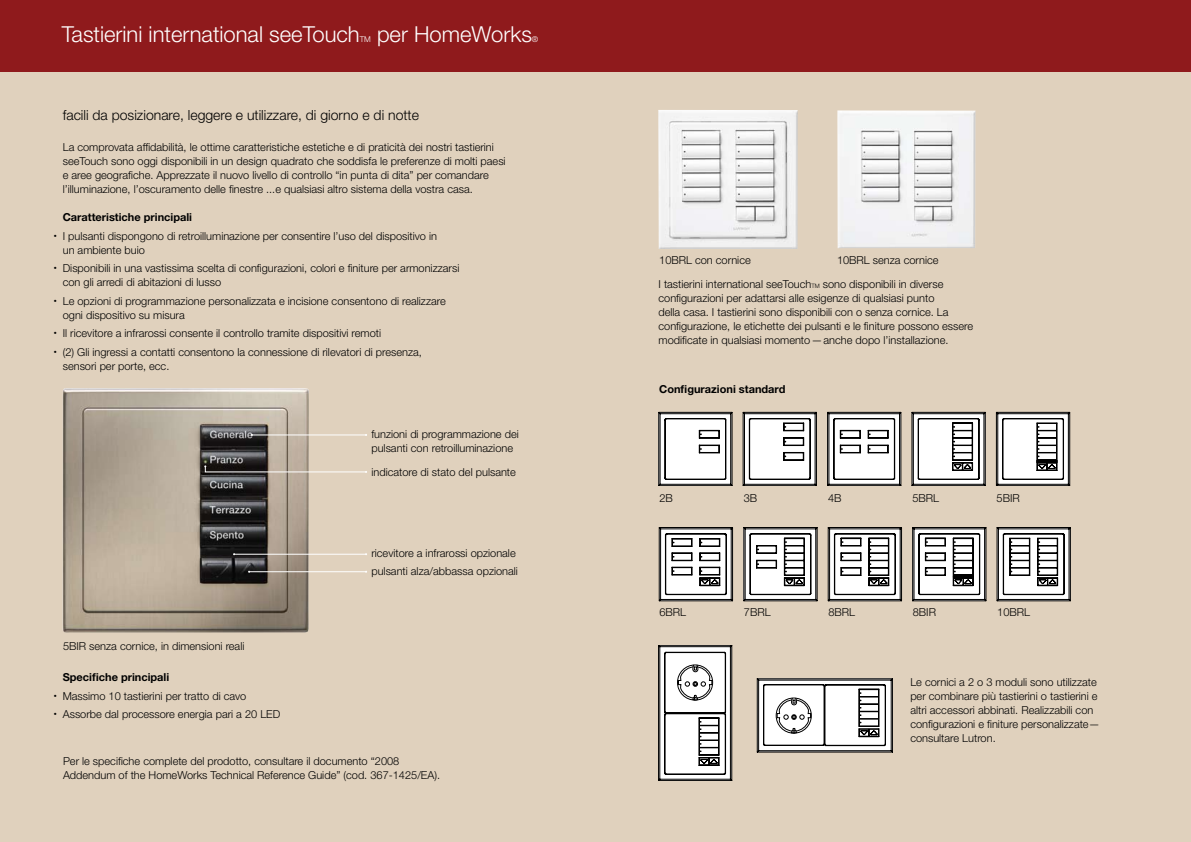
<style>
.page{position:relative;width:1191px;height:842px;background:#fff}
.page>*{position:absolute;margin:0;border:0;box-sizing:border-box;transform-origin:0 0}
.t1{font:300 22px "Helvetica Neue LT Std";color:#fff}
.t2{font:300 14px "Helvetica Neue LT Std";color:#000}
.t3{font:300 11px/14px "Helvetica Neue LT Std";color:#000}
.t4{font:700 11px "Helvetica Neue LT Std";color:#000}
.t5{font:300 8px "Helvetica Neue LT Std";color:#fff}
.s1{font-size:6px}
</style>
<div class="page">
<div style="left:0;top:62px;width:1191px;height:780px;background:#e0d1bd"></div>
<div style="left:0;top:0;width:1191px;height:72px;background:#8f1a1c"></div>
<img style="left:658px;top:110px;width:139px;height:139px">
<img style="left:837px;top:110px;width:138px;height:138px">
<svg style="left:658px;top:645px;width:234px;height:136px"></svg>
<img style="left:62px;top:388px;width:247px;height:245px">
<hr style="left:252px;top:435px;width:114px;height:1px;background:#fff">
<svg style="left:204px;top:465px;width:163px;height:8px"></svg>
<hr style="left:234px;top:554px;width:132px;height:1px;background:#fff">
<hr style="left:249px;top:571px;width:117px;height:1px;background:#fff">
<svg style="left:658px;top:412px;width:74px;height:74px;background:#cdcdcd"></svg>
<svg style="left:742px;top:412px;width:75px;height:74px;background:#c8c8c8"></svg>
<svg style="left:827px;top:412px;width:74px;height:74px;background:#c5c5c5"></svg>
<svg style="left:911px;top:412px;width:75px;height:74px;background:#bfbfbf"></svg>
<svg style="left:995px;top:412px;width:75px;height:74px;background:#c0bfbf"></svg>
<svg style="left:658px;top:527px;width:413px;height:74px;background:#b5b3b0"></svg>
<h1 class="t1" style="left:62px;top:21px;width:299px">Tastierini international seeTouch</h1>
<p class="t5" style="left:360px;top:34px;width:13px">TM</p>
<h1 class="t1" style="left:377px;top:21px;width:156px">per HomeWorks</h1>
<p class="t5" style="left:532px;top:34px;width:8px">®</p>
<p class="t2" style="left:63px;top:106px;width:358px">facili da posizionare, leggere e utilizzare, di giorno e di notte</p>
<p class="t3" style="left:63px;top:140px;width:444px">La comprovata affidabilità, le ottime caratteristiche estetiche e di praticità dei nostri tastierini seeTouch sono oggi disponibili in un design quadrato che soddisfa le preferenze di molti paesi e aree geografiche. Apprezzate il nuovo livello di controllo “in punta di dita” per comandare l’illuminazione, l’oscuramento delle finestre ...e qualsiasi altro sistema della vostra casa.</p>
<p class="t4" style="left:63px;top:211px;width:131px">Caratteristiche principali</p>
<p class="t3" style="left:63px;top:229px;width:376px;text-indent:-9px"><sup>•</sup> I pulsanti dispongono di retroilluminazione per consentire l’uso del dispositivo in un ambiente buio</p>
<p class="t3" style="left:63px;top:261px;width:398px;text-indent:-9px"><sup>•</sup> Disponibili in una vastissima scelta di configurazioni, colori e finiture per armonizzarsi con gli arredi di abitazioni di lusso</p>
<p class="t3" style="left:63px;top:294px;width:384px;text-indent:-9px"><sup>•</sup> Le opzioni di programmazione personalizzata e incisione consentono di realizzare ogni dispositivo su misura</p>
<p class="t3" style="left:54px;top:326px;width:329px"><sup>•</sup> Il ricevitore a infrarossi consente il controllo tramite dispositivi remoti</p>
<p class="t3" style="left:63px;top:345px;width:361px;text-indent:-9px"><sup>•</sup> (2) Gli ingressi a contatti consentono la connessione di rilevatori di presenza, sensori per porte, ecc.</p>
<p class="t3" style="left:371px;top:427px;width:149px">funzioni di programmazione dei pulsanti con retroilluminazione</p>
<p class="t3" style="left:371px;top:464px;width:146px">indicatore di stato del pulsante</p>
<p class="t3" style="left:63px;top:639px;width:183px">5BIR senza cornice, in dimensioni reali</p>
<p class="t4" style="left:63px;top:670px;width:108px">Specifiche principali</p>
<p class="t3" style="left:54px;top:688px;width:194px"><sup>•</sup> Massimo 10 tastierini per tratto di cavo</p>
<p class="t3" style="left:54px;top:707px;width:228px"><sup>•</sup> Assorbe dal processore energia pari a 20 LED</p>
<p class="t3" style="left:371px;top:544px;width:148px;line-height:17.9px">ricevitore a infrarossi opzionale pulsanti alza/abbassa opzionali</p>
<p class="t3" style="left:63px;top:754px;width:379px">Per le specifiche complete del prodotto, consultare il documento “2008<br>Addendum of the HomeWorks Technical Reference Guide” (cod. 367-1425/EA).</p>
<p class="t3" style="left:659px;top:253px;width:93px">10BRL con cornice</p>
<p class="t3" style="left:837px;top:253px;width:103px">10BRL senza cornice</p>
<p class="t3" style="left:658px;top:277px;width:316px">I tastierini international seeTouch<span class="s1">TM</span> sono disponibili in diverse configurazioni per adattarsi alle esigenze di qualsiasi punto<br>della casa. I tastierini sono disponibili con o senza cornice. La configurazione, le etichette dei pulsanti e le finiture possono essere modificate in qualsiasi momento—anche dopo l’installazione.</p>
<p class="t4" style="left:659px;top:383px;width:128px">Configurazioni standard</p>
<p class="t3" style="left:659px;top:491px;width:15px">2B</p>
<p class="t3" style="left:744px;top:491px;width:15px">3B</p>
<p class="t3" style="left:828px;top:491px;width:15px">4B</p>
<p class="t3" style="left:912px;top:491px;width:28px">5BRL</p>
<p class="t3" style="left:996px;top:491px;width:25px">5BIR</p>
<p class="t3" style="left:659px;top:605px;width:28px">6BRL</p>
<p class="t3" style="left:744px;top:605px;width:28px">7BRL</p>
<p class="t3" style="left:828px;top:605px;width:28px">8BRL</p>
<p class="t3" style="left:912px;top:605px;width:25px">8BIR</p>
<p class="t3" style="left:997px;top:605px;width:34px">10BRL</p>
<p class="t3" style="left:910px;top:675px;width:191px">Le cornici a 2 o 3 moduli sono utilizzate per combinare più tastierini o tastierini e altri accessori abbinati. Realizzabili con configurazioni e finiture personalizzate— consultare Lutron.</p>
</div>
